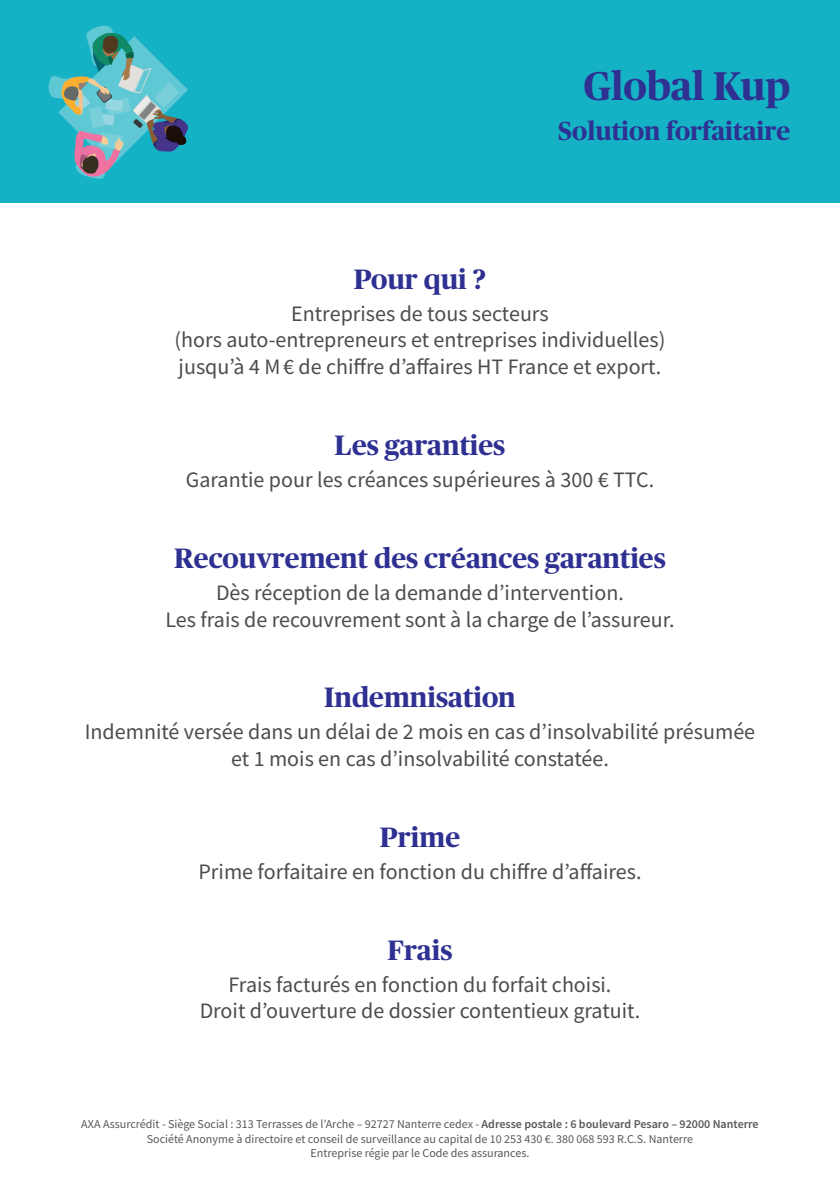
<style>
.page{position:relative;width:840px;height:1191px;background:#fff}
.page>*{position:absolute;margin:0;border:0;box-sizing:border-box;transform-origin:0 0}
.tagline{font:700 40px "Publico Headline";color:#2e3092}
.tagline-2{font:700 28px "Publico Headline";color:#2e3092}
.tagline-3{font:700 26px "Publico Headline";color:#2e3092}
.texte_courant{font:22px/26.4px "Source Sans Pro";color:#4b4c4d;text-align:center}
.t1{font:12px/14.4px "Source Sans Pro";color:#57585a;text-align:center}
.s1{font-weight:600}
</style>
<div class="page">
<div style="left:0;top:0;width:839px;height:203px;background:#15b2c5"></div>
<svg style="left:48px;top:25px;width:140px;height:154px"></svg>
<p class="tagline" style="left:583px;top:57px;width:208px">Global Kup</p>
<p class="tagline-3" style="left:558px;top:112px;width:233px">Solution forfaitaire</p>
<p class="tagline-2" style="left:353px;top:259px;width:134px">Pour qui ?</p>
<p class="texte_courant" style="left:174px;top:300px;width:492px">Entreprises de tous secteurs<br>(hors auto-entrepreneurs et entreprises individuelles) jusqu’à 4 M€ de chiffre d’affaires HT France et export.</p>
<p class="tagline-2" style="left:334px;top:425px;width:172px">Les garanties</p>
<p class="texte_courant" style="left:186px;top:466px;width:469px">Garantie pour les créances supérieures à 300 € TTC.</p>
<p class="tagline-2" style="left:174px;top:538px;width:493px">Recouvrement des créances garanties</p>
<p class="texte_courant" style="left:216px;top:580px;width:409px">Dès réception de la demande d’intervention.</p>
<p class="texte_courant" style="left:165px;top:606px;width:510px">Les frais de recouvrement sont à la charge de l’assureur.</p>
<p class="tagline-2" style="left:324px;top:677px;width:193px">Indemnisation</p>
<p class="texte_courant" style="left:85px;top:718px;width:671px">Indemnité versée dans un délai de 2 mois en cas d’insolvabilité présumée et 1 mois en cas d’insolvabilité constatée.</p>
<p class="tagline-2" style="left:379px;top:817px;width:82px">Prime</p>
<p class="texte_courant" style="left:198px;top:858px;width:444px">Prime forfaitaire en fonction du chiffre d’affaires.</p>
<p class="tagline-2" style="left:387px;top:930px;width:66px">Frais</p>
<p class="texte_courant" style="left:228px;top:971px;width:384px">Frais facturés en fonction du forfait choisi.</p>
<p class="texte_courant" style="left:199px;top:997px;width:442px">Droit d’ouverture de dossier contentieux gratuit.</p>
<p class="t1" style="left:81px;top:1116px;width:678px">AXA Assurcrédit - Siège Social : 313 Terrasses de l’Arche – 92727 Nanterre cedex - <span class="s1">Adresse postale : 6 boulevard Pesaro – 92000 Nanterre<br></span>Société Anonyme à directoire et conseil de surveillance au capital de 10 253 430 €. 380 068 593 R.C.S. Nanterre</p>
<p class="t1" style="left:310px;top:1145px;width:220px">Entreprise régie par le Code des assurances.</p>
</div>
